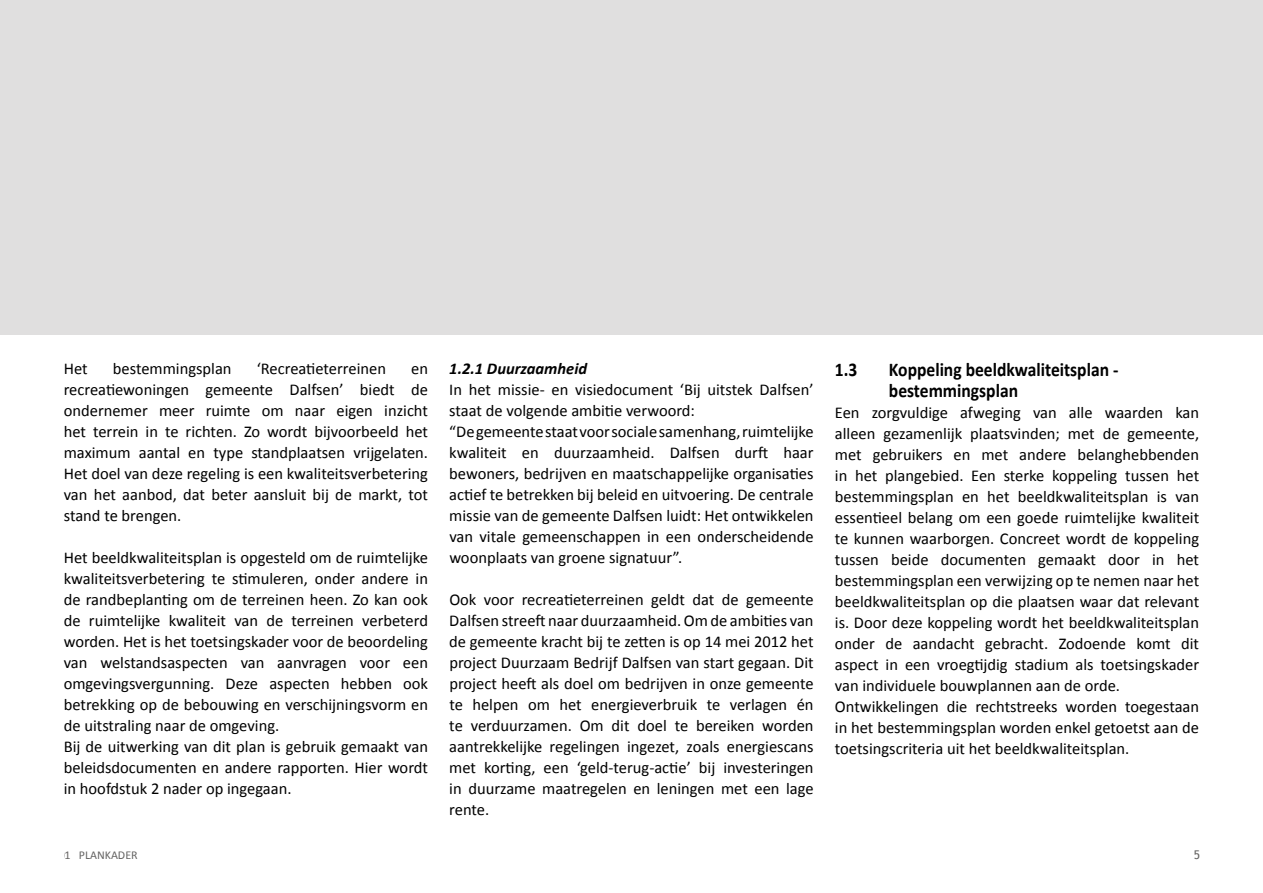
<style>
.page{position:relative;width:1263px;height:893px;background:#fff}
.page>*{position:absolute;margin:0;border:0;box-sizing:border-box;transform-origin:0 0}
.t1{font:700 19.5px/21px "Calibri";color:#000;scale:.9 1}
.t2{font:16.5px/21px "Calibri";color:#000}
.t3{font:italic 700 16.5px "Calibri";color:#000}
.t4{font:12px "Calibri";color:#646362}
.t5{font:12px "Trebuchet MS";color:#646362}
</style>
<div class="page">
<div style="left:0;top:0;width:1263px;height:334px;background:#e0dfdf"></div>
<p class="t2" style="left:64px;top:358px;width:25px">Het</p>
<p class="t2" style="left:113px;top:358px;width:120px">bestemmingsplan</p>
<p class="t2" style="left:257px;top:358px;width:131px">‘Recreatieterreinen</p>
<p class="t2" style="left:64px;top:358px;width:366px;text-align:justify;text-indent:347px">en recreatiewoningen gemeente Dalfsen’ biedt de ondernemer meer ruimte om naar eigen inzicht het terrein in te richten. Zo wordt bijvoorbeeld het maximum aantal en type standplaatsen vrijgelaten.<br>Het doel van deze regeling is een kwaliteitsverbetering van het aanbod, dat beter aansluit bij de markt, tot stand te brengen.</p>
<p class="t2" style="left:64px;top:547px;width:366px">Het beeldkwaliteitsplan is opgesteld om de ruimtelijke kwaliteitsverbetering te stimuleren, onder andere in de randbeplanting om de terreinen heen. Zo kan ook de ruimtelijke kwaliteit van de terreinen verbeterd worden. Het is het toetsingskader voor de beoordeling van welstandsaspecten van aanvragen voor een omgevingsvergunning. Deze aspecten hebben ook betrekking op de bebouwing en verschijningsvorm en de uitstraling naar de omgeving.<br>Bij de uitwerking van dit plan is gebruik gemaakt van beleidsdocumenten en andere rapporten. Hier wordt in hoofdstuk 2 nader op ingegaan.</p>
<p class="t3" style="left:449px;top:358px;width:139px">1.2.1 Duurzaamheid</p>
<p class="t2" style="left:449px;top:379px;width:366px">In het missie- en visiedocument ‘Bij uitstek Dalfsen’ staat de volgende ambitie verwoord: “Degemeentestaatvoorsocialesamenhang,ruimtelijke kwaliteit en duurzaamheid. Dalfsen durft haar bewoners, bedrijven en maatschappelijke organisaties actief te betrekken bij beleid en uitvoering. De centrale missie van de gemeente Dalfsen luidt: Het ontwikkelen van vitale gemeenschappen in een onderscheidende woonplaats van groene signatuur”.</p>
<p class="t2" style="left:449px;top:589px;width:366px;text-align:justify">Ook voor recreatieterreinen geldt dat de gemeente Dalfsen streeftnaar duurzaamheid.Omde ambities van de gemeente kracht bij te zetten is op 14 mei 2012 het project Duurzaam Bedrijf Dalfsen van start gegaan. Dit project heeft als doel om bedrijven in onze gemeente te helpen om het energieverbruik te verlagen én te verduurzamen. Om dit doel te bereiken worden aantrekkelijke regelingen ingezet, zoals energiescans met korting, een ‘geld-terug-actie’ bij investeringen in duurzame maatregelen en leningen met een lage rente.</p>
<p class="t1" style="left:835px;top:359px;width:26px">1.3</p>
<p class="t1" style="left:889px;top:359px;width:256px">Koppeling beeldkwaliteitsplan - bestemmingsplan</p>
<p class="t2" style="left:835px;top:402px;width:366px">Een zorgvuldige afweging van alle waarden kan alleen gezamenlijk plaatsvinden; met de gemeente, met gebruikers en met andere belanghebbenden in het plangebied. Een sterke koppeling tussen het bestemmingsplan en het beeldkwaliteitsplan is van essentieel belang om een goede ruimtelijke kwaliteit te kunnen waarborgen. Concreet wordt de koppeling tussen beide documenten gemaakt door in het bestemmingsplan een verwijzing op te nemen naar het beeldkwaliteitsplan op die plaatsen waar dat relevant is. Door deze koppeling wordt het beeldkwaliteitsplan onder de aandacht gebracht. Zodoende komt dit aspect in een vroegtijdig stadium als toetsingskader van individuele bouwplannen aan de orde.<br>Ontwikkelingen die rechtstreeks worden toegestaan in het bestemmingsplan worden enkel getoetst aan de toetsingscriteria uit het beeldkwaliteitsplan.</p>
<p class="t4" style="left:79px;top:848px;width:43px">INHOUD</p>
<p class="t5" style="left:1194px;top:848px;width:8px">5</p>
<p class="t4" style="left:65px;top:848px;width:75px">01 PLANKADER</p>
</div>
